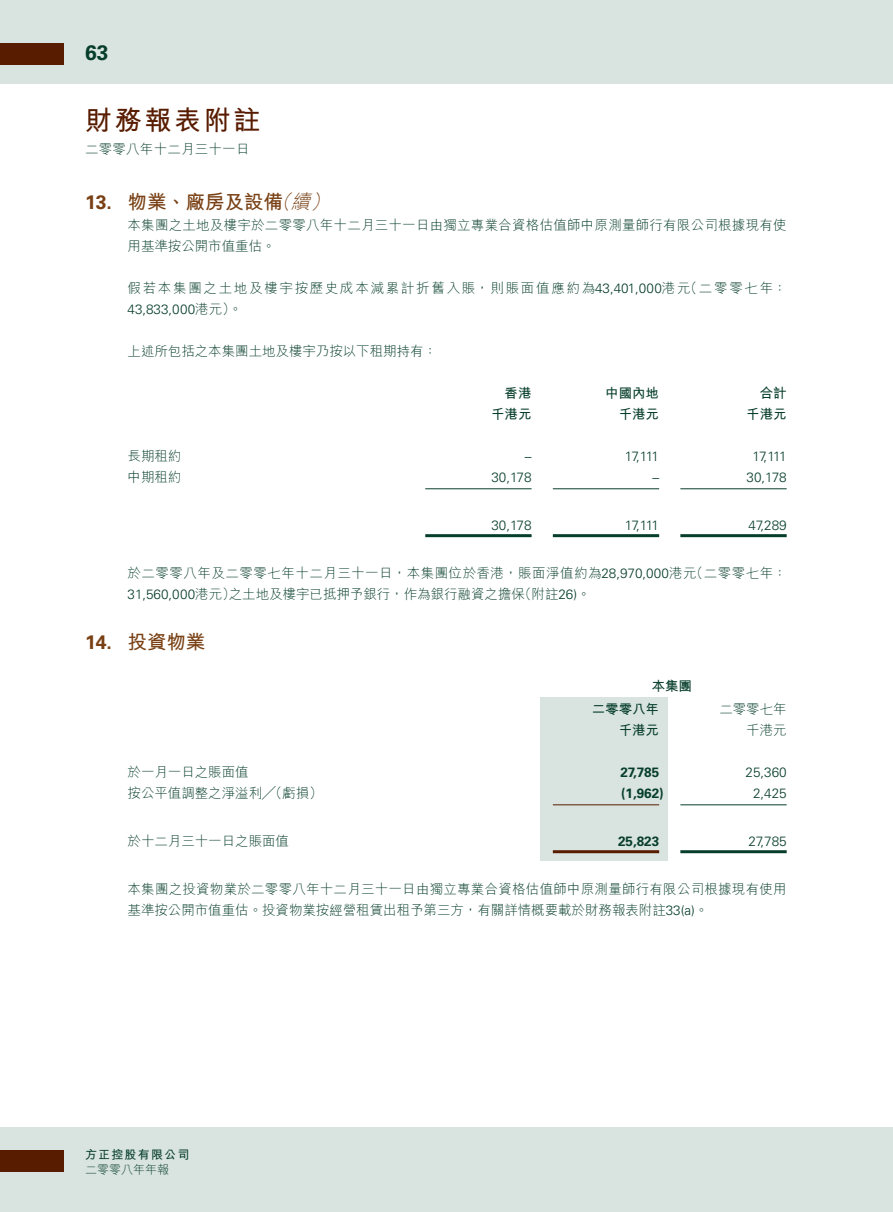
<style>
.page{position:relative;width:893px;height:1212px;background:#d9e4e0}
.page>*{position:absolute;margin:0;border:0;box-sizing:border-box;transform-origin:0 0}
.t1{font:700 27px "M Hei HK";letter-spacing:.1em;color:#581c00}
.t2{font:700 21px "Univers LT Std";color:#073e2b}
.t3{font:700 19.5px "M Hei HK";letter-spacing:-.005em;color:#784014}
.t4{font:300 13.5px/21px "M Hei HK";letter-spacing:.015em;color:#073e2b}
.t5{font:300 13.5px/21px "M Hei HK";letter-spacing:.035em;color:#073e2b}
.t6{font:300 13.5px/21px "M Hei HK";letter-spacing:.125em;color:#073e2b}
.t7{font:300 13.5px "Univers LT Std";letter-spacing:-.005em;color:#073e2b}
.t8{font:300 13.5px "M Hei HK";letter-spacing:-.005em;color:#073e2b}
.t9{font:700 13.5px/22.5px "M Hei HK";letter-spacing:-.005em;color:#073e2b}
.t10{font:700 13.5px "Univers LT Std";letter-spacing:-.005em;color:#073e2b}
.t11{font:700 12px/15px "M Hei HK";letter-spacing:.1em;color:#073e2b}
.s1{font-family:"Univers LT Std"}
.s2{font-weight:300;font-style:italic}
.s3{font-weight:300}
</style>
<div class="page">
<div style="left:0;top:85px;width:893px;height:1042px;background:#fff"></div>
<div style="left:0;top:44px;width:64px;height:21px;background:#581c00"></div>
<div style="left:0;top:1150px;width:64px;height:21px;background:#581c00"></div>
<hr style="left:425px;top:488px;width:107px;height:1px;background:#073e2b">
<hr style="left:553px;top:488px;width:106px;height:1px;background:#073e2b">
<hr style="left:680px;top:488px;width:107px;height:1px;background:#073e2b">
<hr style="left:425px;top:534px;width:107px;height:3px;background:#073e2b">
<hr style="left:553px;top:534px;width:106px;height:3px;background:#073e2b">
<hr style="left:680px;top:534px;width:107px;height:3px;background:#073e2b">
<div style="left:540px;top:697px;width:128px;height:164px;background:#d9e4e0"></div>
<hr style="left:553px;top:804px;width:106px;height:1px;background:#581c00">
<hr style="left:680px;top:804px;width:107px;height:1px;background:#073e2b">
<hr style="left:553px;top:850px;width:106px;height:3px;background:#581c00">
<hr style="left:680px;top:850px;width:107px;height:3px;background:#073e2b">
<p class="t2" style="left:85px;top:40px;width:25px">63</p>
<p class="t1" style="left:85px;top:101px;width:177px">財務報表附註</p>
<p class="t4" style="left:85px;top:138px;width:166px">二零零八年十二月三十一日</p>
<p class="t3" style="left:85px;top:187px;width:252px"><span class="s1">13.</span> 物業、廠房及設備<span class="s2">（續）</span></p>
<p class="t4" style="left:128px;top:214px;width:661px">本集團之土地及樓宇於二零零八年十二月三十一日由獨立專業合資格估值師中原測量師行有限公司根據現有使用基準按公開市值重估。</p>
<p class="t6" style="left:128px;top:277px;width:661px">假若本集團之土地及樓宇按歷史成本減累計折舊入賬，則賬面值應約為<span class="s1">43,401,000</span>港元（二零零七年：<br><span class="s1">43,833,000</span>港元）。</p>
<p class="t8" style="left:128px;top:341px;width:311px">上述所包括之本集團土地及樓宇乃按以下租期持有：</p>
<p class="t9" style="left:505px;top:380px;width:28px">香港</p>
<p class="t9" style="left:605px;top:380px;width:55px">中國內地</p>
<p class="t9" style="left:760px;top:380px;width:28px">合計</p>
<p class="t9" style="left:491px;top:401px;width:42px">千港元</p>
<p class="t9" style="left:619px;top:401px;width:42px">千港元</p>
<p class="t9" style="left:746px;top:401px;width:42px">千港元</p>
<p class="t4" style="left:128px;top:445px;width:55px">長期租約</p>
<p class="t7" style="left:525px;top:448px;width:8px">–</p>
<p class="t7" style="left:625px;top:448px;width:36px">17,111</p>
<p class="t7" style="left:752px;top:448px;width:36px">17,111</p>
<p class="t4" style="left:128px;top:466px;width:55px">中期租約</p>
<p class="t7" style="left:491px;top:469px;width:42px">30,178</p>
<p class="t7" style="left:652px;top:469px;width:8px">–</p>
<p class="t7" style="left:747px;top:469px;width:42px">30,178</p>
<p class="t7" style="left:491px;top:517px;width:42px">30,178</p>
<p class="t7" style="left:625px;top:517px;width:36px">17,111</p>
<p class="t7" style="left:748px;top:517px;width:40px">47,289</p>
<p class="t5" style="left:128px;top:562px;width:661px">於二零零八年及二零零七年十二月三十一日，本集團位於香港，賬面淨值約為<span class="s1">28,970,000</span>港元（二零零七年：<br><span class="s1">31,560,000</span>港元）之土地及樓宇已抵押予銀行，作為銀行融資之擔保（附註<span class="s1">26)</span>。</p>
<p class="t3" style="left:85px;top:628px;width:122px"><span class="s1">14.</span> 投資物業</p>
<p class="t9" style="left:592px;top:674px;width:102px;text-indent:60px">本集團二零零八年</p>
<p class="t4" style="left:719px;top:698px;width:69px">二零零七年</p>
<p class="t9" style="left:619px;top:717px;width:42px">千港元</p>
<p class="t4" style="left:746px;top:719px;width:42px">千港元</p>
<p class="t8" style="left:128px;top:762px;width:123px">於一月一日之賬面值</p>
<p class="t10" style="left:620px;top:764px;width:40px">27,785</p>
<p class="t7" style="left:746px;top:764px;width:43px">25,360</p>
<p class="t8" style="left:128px;top:783px;width:197px">按公平值調整之淨溢利╱（虧損）</p>
<p class="t10" style="left:621px;top:785px;width:44px">(1,962)</p>
<p class="t7" style="left:753px;top:785px;width:35px">2,425</p>
<p class="t8" style="left:128px;top:831px;width:163px">於十二月三十一日之賬面值</p>
<p class="t10" style="left:618px;top:833px;width:43px">25,823</p>
<p class="t7" style="left:748px;top:833px;width:40px">27,785</p>
<p class="t4" style="left:128px;top:878px;width:661px">本集團之投資物業於二零零八年十二月三十一日由獨立專業合資格估值師中原測量師行有限公司根據現有使用基準按公開市值重估。投資物業按經營租賃出租予第三方，有關詳情概要載於財務報表附註<span class="s1">33(a)</span>。</p>
<p class="t11" style="left:85px;top:1146px;width:106px">方正控股有限公司<span class="s3">二零零八年年報</span></p>
</div>
